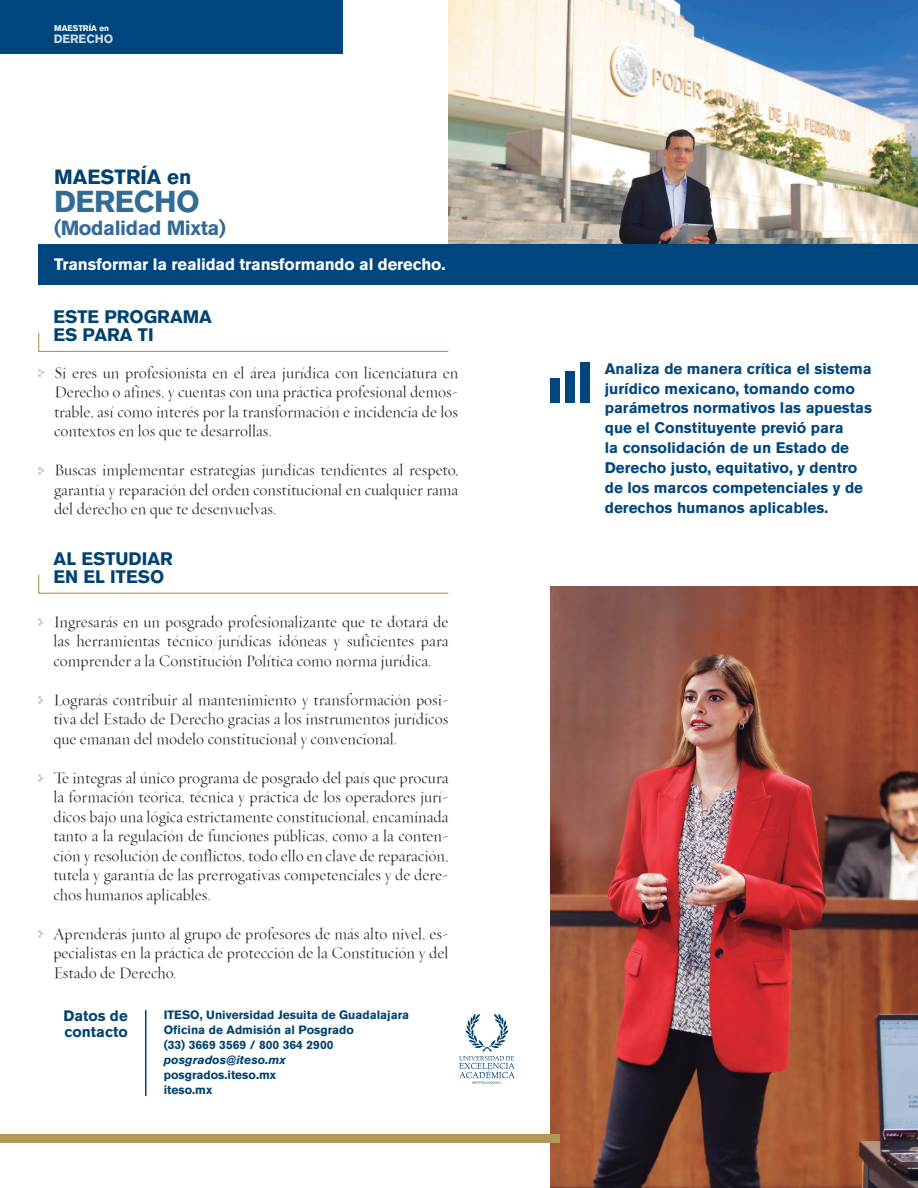
<style>
.page{position:relative;width:918px;height:1188px;background:#fff}
.page>*{position:absolute;margin:0;border:0;box-sizing:border-box;transform-origin:0 0}
.t1{font:700 30px "Akzidenz Grotesk BQ";letter-spacing:-.02em;color:#00467e}
.t2{font:700 20.4px "Akzidenz Grotesk BQ";letter-spacing:-.02em;color:#00467e}
.t3{font:700 20.4px "Akzidenz Grotesk BQ";color:#004270}
.t4{font:700 18px "Akzidenz Grotesk BQ";color:#004270}
.texto_gral{font:16.5px/19.5px "Requiem Fine HTF Roman";color:#231f20;text-align:justify}
.t5{font:700 16.5px "Akzidenz Grotesk BQ";letter-spacing:-.01em;color:#fff}
.t6{font:700 15.3px/19.8px "Akzidenz Grotesk BQ";color:#00467e}
.t7{font:700 15px "Akzidenz Grotesk BQ";color:#004270}
.t8{font:700 12px "Akzidenz Grotesk BQ";color:#004270}
.t9{font:italic 700 12px "Akzidenz Grotesk BQ";color:#004270}
.t10{font:700 12px "Akzidenz Grotesk BQ";color:#fff}
.t11{font:700 8.1px "Akzidenz Grotesk BQ";color:#fff}
</style>
<div class="page">
<img style="left:448px;top:0;width:470px;height:244px">
<div style="left:39px;top:244px;width:879px;height:40px;background:#00467e"></div>
<img style="left:550px;top:587px;width:368px;height:601px">
<div style="left:0;top:1134px;width:559px;height:8px;background:#b39758"></div>
<svg style="left:38px;top:369px;width:5px;height:7px"></svg>
<svg style="left:38px;top:467px;width:5px;height:7px"></svg>
<svg style="left:459px;top:1014px;width:56px;height:70px"></svg>
<hr style="left:145px;top:1010px;width:2px;height:86px;background:#004270">
<svg style="left:38px;top:333px;width:411px;height:19px"></svg>
<svg style="left:38px;top:574px;width:411px;height:20px"></svg>
<svg style="left:38px;top:619px;width:5px;height:7px"></svg>
<svg style="left:38px;top:696px;width:5px;height:8px"></svg>
<svg style="left:38px;top:774px;width:5px;height:8px"></svg>
<svg style="left:38px;top:930px;width:5px;height:8px"></svg>
<div style="left:0;top:0;width:342px;height:54px;background:#00467e"></div>
<div style="left:580px;top:363px;width:9px;height:40px;background:#00467e"></div>
<div style="left:565px;top:371px;width:9px;height:32px;background:#00467e"></div>
<div style="left:550px;top:378px;width:9px;height:25px;background:#00467e"></div>
<p class="t11" style="left:54px;top:24px;width:56px">MAESTRÍA en</p>
<p class="t10" style="left:54px;top:32px;width:61px">DERECHO</p>
<p class="t3" style="left:54px;top:166px;width:139px">MAESTRÍA en</p>
<h1 class="t1" style="left:54px;top:185px;width:147px">DERECHO</h1>
<p class="t2" style="left:54px;top:216px;width:173px">(Modalidad Mixta)</p>
<p class="t5" style="left:54px;top:254px;width:393px">Transformar la realidad transformando al derecho.</p>
<p class="t4" style="left:53px;top:306px;width:160px">ESTE PROGRAMA</p>
<p class="t4" style="left:53px;top:324px;width:102px">ES PARA TI</p>
<p class="texto_gral" style="left:54px;top:363px;width:406px">Si eres un profesionista en el área jurídica con licenciatura en Derecho o afines, y cuentas con una práctica profesional demos&shy;trable, así como interés por la transformación e incidencia de los contextos en los que te desarrollas.</p>
<p class="texto_gral" style="left:54px;top:461px;width:406px">Buscas implementar estrategias jurídicas tendientes al respeto, garantía y reparación del orden constitucional en cualquier rama del derecho en que te desenvuelvas.</p>
<p class="t4" style="left:54px;top:549px;width:121px">AL ESTUDIAR</p>
<p class="t4" style="left:54px;top:567px;width:112px">EN EL ITESO</p>
<p class="texto_gral" style="left:53px;top:612px;width:396px">Ingresarás en un posgrado profesionalizante que te dotará de las herramientas técnico/jurídicas idóneas y suficientes para comprender a la Constitución Política como norma jurídica.</p>
<p class="texto_gral" style="left:53px;top:690px;width:396px">Lograrás contribuir al mantenimiento y transformación posi&shy;tiva del Estado de Derecho gracias a los instrumentos jurídicos que emanan del modelo constitucional y convencional.</p>
<p class="texto_gral" style="left:53px;top:768px;width:397px">Te integras al único programa de posgrado del país que procura la formación teórica, técnica y práctica de los operadores jurí&shy;dicos bajo una lógica estrictamente constitucional, encaminada tanto a la regulación de funciones públicas, como a la conten&shy;ción y resolución de conflictos, todo ello en clave de reparación, tutela y garantía de las prerrogativas competenciales y de dere&shy;chos humanos aplicables.</p>
<p class="texto_gral" style="left:53px;top:924px;width:396px">Aprenderás junto al grupo de profesores de más alto nivel, es&shy;pecialistas en la práctica de protección de la Constitución y del Estado de Derecho.</p>
<p class="t7" style="left:63px;top:1007px;width:66px">Datos de</p>
<p class="t7" style="left:64px;top:1023px;width:65px">contacto</p>
<p class="t8" style="left:164px;top:1007px;width:247px">ITESO, Universidad Jesuita de Guadalajara</p>
<p class="t8" style="left:164px;top:1022px;width:192px">Oficina de Admisión al Posgrado</p>
<p class="t8" style="left:164px;top:1037px;width:171px">(33) 3669 3569 / 800 364 2900</p>
<p class="t9" style="left:164px;top:1052px;width:123px">posgrados@iteso.mx</p>
<p class="t8" style="left:164px;top:1067px;width:114px">posgrados.iteso.mx</p>
<p class="t8" style="left:164px;top:1082px;width:50px">iteso.mx</p>
<p class="t6" style="left:605px;top:358px;width:269px">Analiza de manera crítica el sistema jurídico mexicano, tomando como parámetros normativos las apuestas que el Constituyente previó para<br>la consolidación de un Estado de Derecho justo, equitativo, y dentro de los marcos competenciales y de derechos humanos aplicables.</p>
</div>
